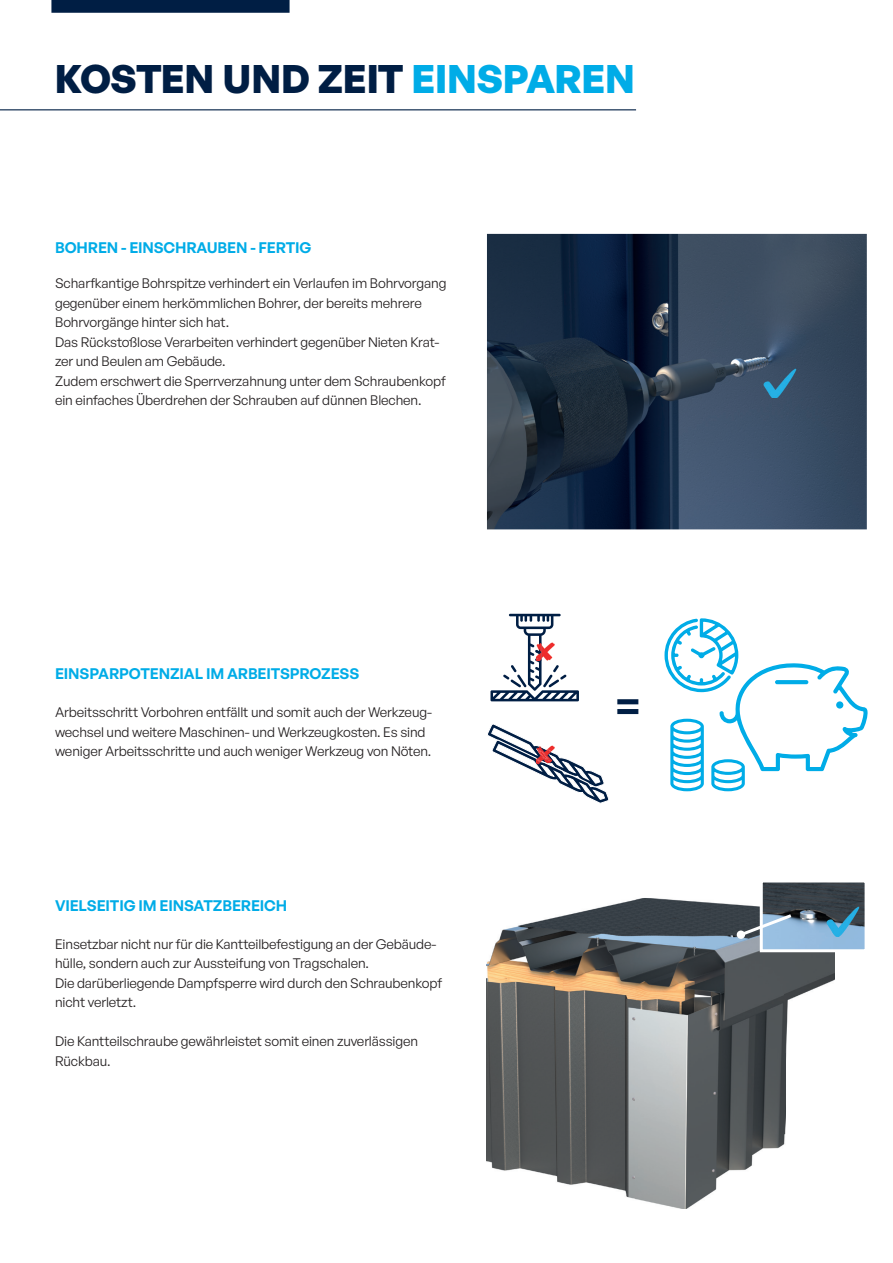
<style>
.page{position:relative;width:893px;height:1263px;background:#fff}
.page>*{position:absolute;margin:0;border:0;box-sizing:border-box;transform-origin:0 0}
.t1{font:600 42px "General Sans";color:#001e44}
.t2{font:700 39px "General Sans";letter-spacing:-.02em;color:#001e44}
.t3{font:600 15px "General Sans";letter-spacing:-.01em;color:#00ace7}
.t4{font:13.5px/19.5px "General Sans";letter-spacing:-.01em;color:#231f20}
.s1{color:#00ace7}
</style>
<div class="page">
<hr style="left:0;top:109px;width:636px;height:1px;background:#001e44">
<img style="left:487px;top:234px;width:380px;height:295px">
<img style="left:762px;top:367px;width:35px;height:31px">
<img style="left:487px;top:898px;width:298px;height:311px">
<img style="left:785px;top:952px;width:49px;height:182px">
<img style="left:764px;top:883px;width:100px;height:65px">
<div style="left:760px;top:879px;width:108px;height:73px;border:3px solid #fff"></div>
<svg style="left:490px;top:614px;width:89px;height:87px"></svg>
<img style="left:541px;top:642px;width:14px;height:19px">
<img style="left:536px;top:642px;width:5px;height:19px">
<svg style="left:488px;top:724px;width:121px;height:80px"></svg>
<svg style="left:664px;top:618px;width:204px;height:174px"></svg>
<svg style="left:737px;top:912px;width:58px;height:26px"></svg>
<div style="left:737px;top:930px;width:8px;height:9px;background:#fff;border-radius:50%"></div>
<img style="left:826px;top:906px;width:35px;height:30px">
<div style="left:51px;top:0;width:239px;height:13px;background:#001e44"></div>
<h2 class="t2" style="left:55px;top:54px;width:582px">KOSTEN UND ZEIT <span class="s1">EINSPAREN</span></h2>
<p class="t3" style="left:55px;top:238px;width:258px">BOHREN - EINSCHRAUBEN - FERTIG</p>
<p class="t4" style="left:55px;top:273px;width:393px">Scharfkantige Bohrspitze verhindert ein Verlaufen im Bohrvorgang gegenüber einem herkömmlichen Bohrer, der bereits mehrere Bohrvorgänge hinter sich hat.<br>Das Rückstoßlose Verarbeiten verhindert gegenüber Nieten Krat&shy;zer und Beulen am Gebäude.<br>Zudem erschwert die Sperrverzahnung unter dem Schraubenkopf ein einfaches Überdrehen der Schrauben auf dünnen Blechen.</p>
<p class="t3" style="left:55px;top:664px;width:306px">EINSPARPOTENZIAL IM ARBEITSPROZESS</p>
<p class="t4" style="left:55px;top:702px;width:378px">Arbeitsschritt Vorbohren entfällt und somit auch der Werkzeug&shy;wechsel und weitere Maschinen- und Werkzeugkosten. Es sind weniger Arbeitsschritte und auch weniger Werkzeug von Nöten.</p>
<p class="t3" style="left:55px;top:896px;width:234px">VIELSEITIG IM EINSATZBEREICH</p>
<p class="t4" style="left:55px;top:934px;width:389px">Einsetzbar nicht nur für die Kantteilbefestigung an der Gebäude&shy;hülle, sondern auch zur Aussteifung von Tragschalen.<br>Die darüberliegende Dampfsperre wird durch den Schraubenkopf nicht verletzt.</p>
<p class="t4" style="left:55px;top:1031px;width:364px">Die Kantteilschraube gewährleistet somit einen zuverlässigen<br>Rückbau.</p>
<h1 class="t1" style="left:614px;top:679px;width:29px">=</h1>
</div>
